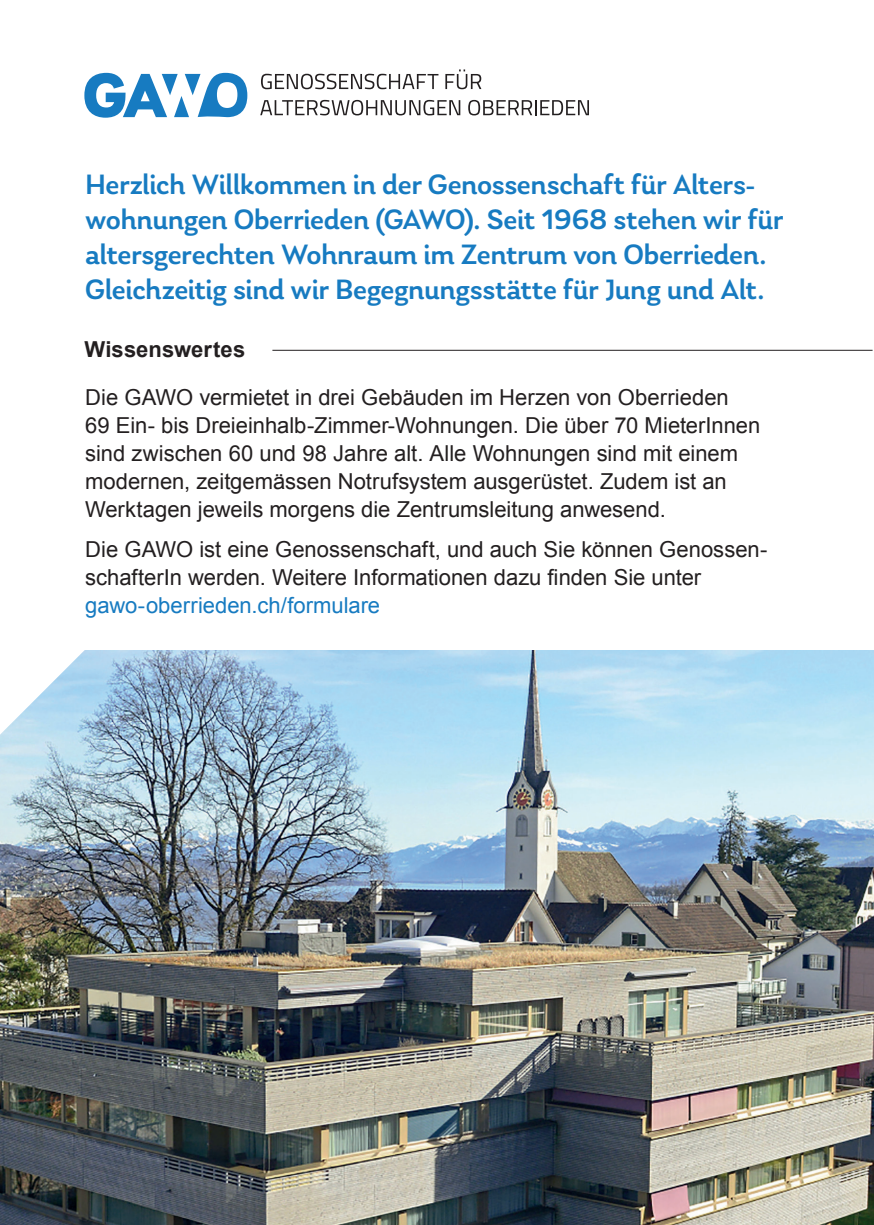
<style>
.page{position:relative;width:874px;height:1225px;background:#fff}
.page>*{position:absolute;margin:0;border:0;box-sizing:border-box;transform-origin:0 0}
.t1{font:500 29.4px/35px "Laca";letter-spacing:-.015em;color:#177bc1}
.t2{font:22px/28px "Arial";color:#231f20}
.t3{font:22px "Arial";color:#177bc1}
.t4{font:700 22px "Arial";letter-spacing:.005em;color:#231f20}
</style>
<div class="page">
<svg style="left:261px;top:74px;width:177px;height:15px"></svg>
<svg style="left:445px;top:69px;width:36px;height:20px"></svg>
<svg style="left:260px;top:100px;width:200px;height:15px"></svg>
<svg style="left:468px;top:100px;width:120px;height:15px"></svg>
<svg style="left:84px;top:73px;width:163px;height:45px"></svg>
<img style="left:0;top:650px;width:873px;height:575px">
<svg style="left:0;top:650px;width:145px;height:84px"></svg>
<hr style="left:272px;top:350px;width:600px;height:1px;background:#231f20">
<h1 class="t1" style="left:85px;top:167px;width:699px">Herzlich Willkommen in der Genossenschaft für Alters&shy;wohnungen Oberrieden (GAWO). Seit 1968 stehen wir für altersgerechten Wohnraum im Zentrum von Oberrieden.<br>Gleichzeitig sind wir Begegnungsstätte für Jung und Alt.</h1>
<p class="t4" style="left:84px;top:335px;width:162px">Wissenswertes</p>
<p class="t2" style="left:85px;top:383px;width:676px">Die GAWO vermietet in drei Gebäuden im Herzen von Oberrieden<br>69 Ein- bis Dreieinhalb-Zimmer-Wohnungen. Die über 70 MieterInnen sind zwischen 60 und 98 Jahre alt. Alle Wohnungen sind mit einem modernen, zeitgemässen Notrufsystem ausgerüstet. Zudem ist an Werktagen jeweils morgens die Zentrumsleitung anwesend.</p>
<p class="t2" style="left:85px;top:535px;width:683px">Die GAWO ist eine Genossenschaft, und auch Sie können Genossen&shy;schafterIn werden. Weitere Informationen dazu finden Sie unter</p>
<p class="t3" style="left:85px;top:590px;width:296px">gawo-oberrieden.ch/formulare</p>
</div>
